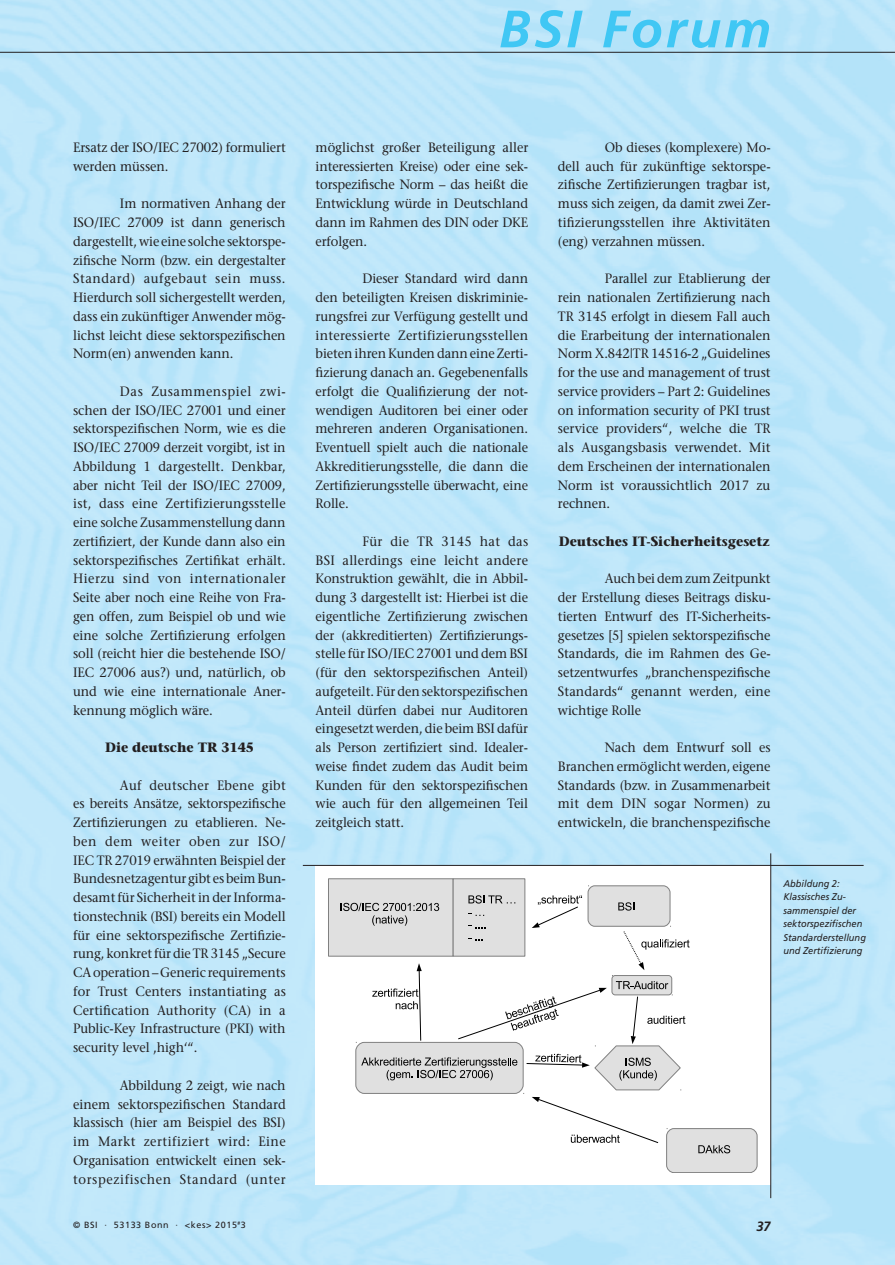
<style>
.page{position:relative;width:895px;height:1265px;background:#fff}
.page>*{position:absolute;margin:0;border:0;box-sizing:border-box;transform-origin:0 0}
.t1{font:italic 700 52.5px "Frutiger";letter-spacing:.055em;color:#40c7f4}
.t2{font:13.5px/18.8px "Stone Serif";letter-spacing:-.01em;color:#231f20;text-align:justify;scale:.95 1}
.t3{font:700 13.5px "Stone Serif";color:#231f20;scale:.95 1}
.t4{font:italic 700 13.5px "Frutiger";color:#231f20;scale:.95 1}
.t5{font:italic 9.75px/13.5px "Frutiger";color:#231f20;scale:.95 1}
.t6{font:9px "Frutiger";letter-spacing:.065em;color:#231f20}
</style>
<div class="page">
<hr style="left:0;top:52px;width:895px;height:1px;background:#231f20">
<hr style="left:303px;top:865px;width:561px;height:1px;background:#231f20">
<hr style="left:770px;top:853px;width:1px;height:345px;background:#231f20">
<svg style="left:328px;top:878px;width:429px;height:294px"></svg>
<h1 class="t1" style="left:499px;top:-2px;width:273px">BSI Forum</h1>
<p class="t2" style="left:73px;top:138px;width:225px">Ersatz der ISO/IEC 27002) formuliert werden müssen.</p>
<p class="t2" style="left:73px;top:194px;width:225px;text-indent:47px">Im normativen Anhang der ISO/IEC 27009 ist dann generisch dargestellt, wie eine solche sektorspe&shy;zifische Norm (bzw. ein dergestalter Standard) aufgebaut sein muss.<br>Hierdurch soll sichergestellt werden, dass ein zukünftiger Anwender mög&shy;lichst leicht diese sektorspezifischen Norm(en) anwenden kann.</p>
<p class="t2" style="left:73px;top:382px;width:225px;text-indent:47px">Das Zusammenspiel zwi&shy;schen der ISO/IEC 27001 und einer sektorspezifischen Norm, wie es die ISO/IEC 27009 derzeit vorgibt, ist in Abbildung 1 dargestellt. Denkbar, aber nicht Teil der ISO/IEC 27009, ist, dass eine Zertifizierungsstelle eine solche Zusammenstellung dann zertifiziert, der Kunde dann also ein sektorspezifisches Zertifikat erhält.<br>Hierzu sind von internationaler Seite aber noch eine Reihe von Fra&shy;gen offen, zum Beispiel ob und wie eine solche Zertifizierung erfolgen soll (reicht hier die bestehende ISO/ IEC 27006 aus?) und, natürlich, ob und wie eine internationale Aner&shy;kennung möglich wäre.</p>
<p class="t3" style="left:105px;top:739px;width:158px">Die deutsche TR 3145</p>
<p class="t2" style="left:73px;top:775px;width:225px;text-indent:47px">Auf deutscher Ebene gibt es bereits Ansätze, sektorspezifische Zertifizierungen zu etablieren. Ne&shy;ben dem weiter oben zur ISO/ IEC TR 27019 erwähnten Beispiel der Bundesnetzagentur gibt es beim Bun&shy;desamt für Sicherheit in der Informa&shy;tionstechnik (BSI) bereits ein Modell für eine sektorspezifische Zertifizie&shy;rung, konkret für die TR 3145 „Secure CA operation – Generic requirements for Trust Centers instantiating as Certification Authority (CA) in a Public-Key Infrastructure (PKI) with security level ‚high‘“.</p>
<p class="t2" style="left:73px;top:1075px;width:225px;text-indent:47px">Abbildung 2 zeigt, wie nach einem sektorspezifischen Standard klassisch (hier am Beispiel des BSI) im Markt zertifiziert wird: Eine Organisation entwickelt einen sek&shy;torspezifischen Standard (unter</p>
<p class="t2" style="left:316px;top:138px;width:225px">möglichst großer Beteiligung aller interessierten Kreise) oder eine sek&shy;torspezifische Norm – das heißt die Entwicklung würde in Deutschland dann im Rahmen des DIN oder DKE erfolgen.</p>
<p class="t2" style="left:316px;top:269px;width:225px;text-indent:47px">Dieser Standard wird dann den beteiligten Kreisen diskriminie&shy;rungsfrei zur Verfügung gestellt und interessierte Zertifizierungsstellen bieten ihren Kunden dann eine Zerti&shy;fizierung danach an. Gegebenenfalls erfolgt die Qualifizierung der not&shy;wendigen Auditoren bei einer oder mehreren anderen Organisationen.<br>Eventuell spielt auch die nationale Akkreditierungsstelle, die dann die Zertifizierungsstelle überwacht, eine Rolle.</p>
<p class="t2" style="left:316px;top:532px;width:225px;text-indent:47px">Für die TR 3145 hat das BSI allerdings eine leicht andere Konstruktion gewählt, die in Abbil&shy;dung 3 dargestellt ist: Hierbei ist die eigentliche Zertifizierung zwischen der (akkreditierten) Zertifizierungs&shy;stelle für ISO/IEC 27001 und dem BSI (für den sektorspezifischen Anteil) aufgeteilt. Für den sektorspezifischen Anteil dürfen dabei nur Auditoren eingesetzt werden, die beim BSI dafür als Person zertifiziert sind. Idealer&shy;weise findet zudem das Audit beim Kunden für den sektorspezifischen wie auch für den allgemeinen Teil zeitgleich statt.</p>
<p class="t2" style="left:558px;top:138px;width:225px;text-indent:47px">Ob dieses (komplexere) Mo&shy;dell auch für zukünftige sektorspe&shy;zifische Zertifizierungen tragbar ist, muss sich zeigen, da damit zwei Zer&shy;tifizierungsstellen ihre Aktivitäten (eng) verzahnen müssen.</p>
<p class="t2" style="left:558px;top:269px;width:225px;text-indent:47px">Parallel zur Etablierung der rein nationalen Zertifizierung nach TR 3145 erfolgt in diesem Fall auch die Erarbeitung der internationalen Norm X.842|TR 14516-2 „Guidelines for the use and management of trust service providers – Part 2: Guidelines on information security of PKI trust service providers“, welche die TR als Ausgangsbasis verwendet. Mit dem Erscheinen der internationalen Norm ist voraussichtlich 2017 zu rechnen.</p>
<p class="t3" style="left:559px;top:532px;width:224px">Deutsches IT-Sicherheitsgesetz</p>
<p class="t2" style="left:558px;top:569px;width:225px;text-indent:47px">Auch bei dem zum Zeitpunkt der Erstellung dieses Beitrags disku&shy;tierten Entwurf des IT-Sicherheits&shy;gesetzes [5] spielen sektorspezifische Standards, die im Rahmen des Ge&shy;setzentwurfes „branchenspezifische Standards“ genannt werden, eine wichtige Rolle</p>
<p class="t2" style="left:558px;top:738px;width:225px;text-indent:47px">Nach dem Entwurf soll es Branchen ermöglicht werden, eigene Standards (bzw. in Zusammenarbeit mit dem DIN sogar Normen) zu entwickeln, die branchenspezifische</p>
<p class="t5" style="left:783px;top:876px;width:88px">Abbildung 2:<br>Klassisches Zu&shy;sammenspiel der sektorspezifischen<br>Standarderstellung und Zertifizierung</p>
<p class="t6" style="left:73px;top:1219px;width:174px">© BSI · 53133 Bonn · &lt;kes&gt; 2015<sup>#</sup>3</p>
<p class="t4" style="left:756px;top:1218px;width:17px">37</p>
</div>
